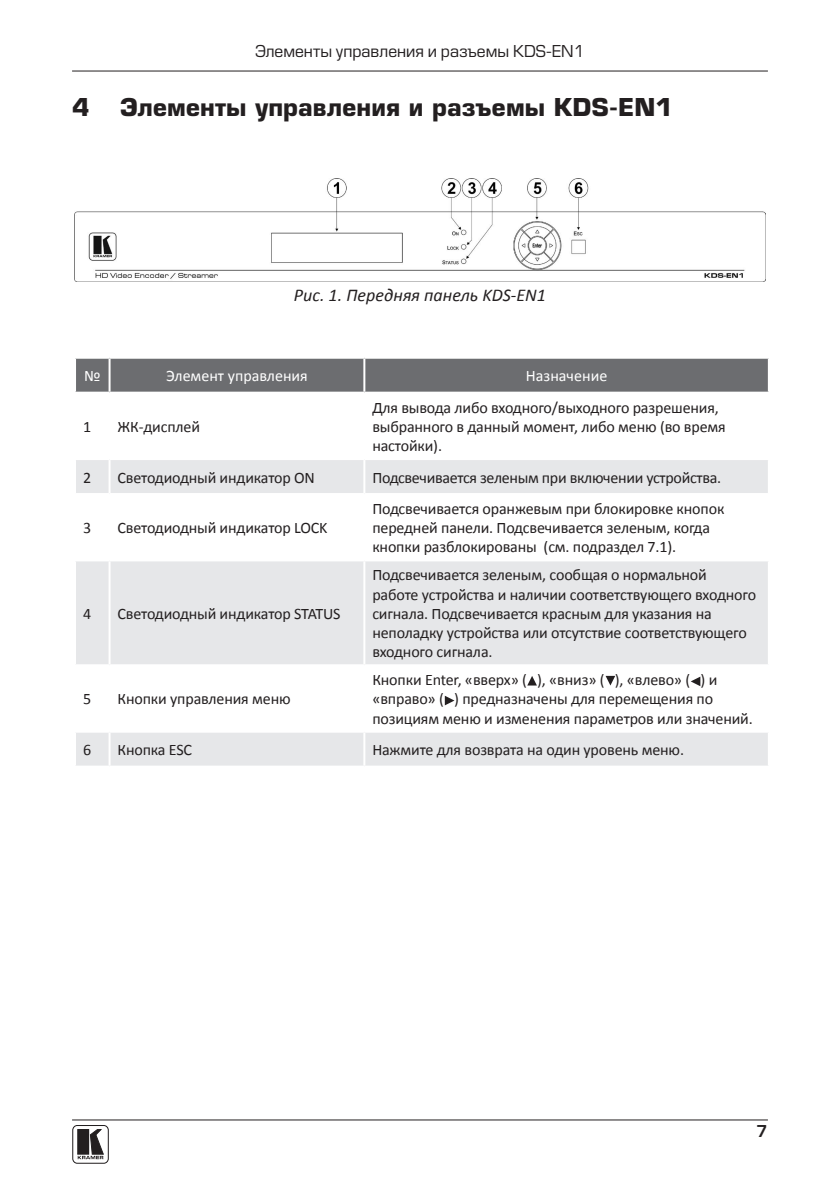
<style>
.page{position:relative;width:840px;height:1191px;background:#fff}
.page>*{position:absolute;margin:0;border:0;box-sizing:border-box;transform-origin:0 0}
.t1{font:700 24px "Europe";color:#231f20}
.t2{font:italic 18px "Calibri";color:#231f20}
.t3{font:16px/19.2px "Calibri";letter-spacing:-.01em;color:#231f20}
.t4{font:16px "Europe";color:#231f20}
.t5{font:16px "Calibri";color:#fff}
.t6{font:16px "Europe Demi";color:#231f20}
</style>
<div class="page">
<svg style="left:78px;top:1129px;width:25px;height:30px"></svg>
<div style="left:72px;top:1125px;width:37px;height:38px;border:1px solid #231f20;border-radius:5px"></div>
<hr style="left:72px;top:1119px;width:695px;height:1px;background:#231f20">
<hr style="left:72px;top:71px;width:695px;height:1px;background:#231f20">
<div style="left:76px;top:359px;width:691px;height:33px;background:#6c6d70"></div>
<svg style="left:76px;top:460px;width:691px;height:305px;fill:#e6e7e9"></svg>
<hr style="left:108px;top:359px;width:2px;height:33px;background:#fff">
<hr style="left:363px;top:359px;width:2px;height:33px;background:#fff">
<hr style="left:108px;top:460px;width:2px;height:33px;background:#fff">
<hr style="left:363px;top:460px;width:2px;height:33px;background:#fff">
<hr style="left:74px;top:493px;width:35px;height:2px;background:#fff">
<hr style="left:109px;top:493px;width:255px;height:2px;background:#fff">
<hr style="left:108px;top:495px;width:2px;height:64px;background:#fff">
<hr style="left:364px;top:493px;width:405px;height:2px;background:#fff">
<hr style="left:363px;top:495px;width:2px;height:64px;background:#fff">
<hr style="left:74px;top:559px;width:35px;height:2px;background:#fff">
<hr style="left:109px;top:559px;width:255px;height:2px;background:#fff">
<hr style="left:108px;top:561px;width:2px;height:103px;background:#fff">
<hr style="left:364px;top:559px;width:405px;height:2px;background:#fff">
<hr style="left:363px;top:561px;width:2px;height:103px;background:#fff">
<hr style="left:74px;top:664px;width:35px;height:2px;background:#fff">
<hr style="left:109px;top:664px;width:255px;height:2px;background:#fff">
<hr style="left:108px;top:666px;width:2px;height:64px;background:#fff">
<hr style="left:364px;top:664px;width:405px;height:2px;background:#fff">
<hr style="left:363px;top:666px;width:2px;height:64px;background:#fff">
<hr style="left:74px;top:730px;width:35px;height:2px;background:#fff">
<hr style="left:109px;top:730px;width:255px;height:2px;background:#fff">
<hr style="left:108px;top:732px;width:2px;height:33px;background:#fff">
<hr style="left:364px;top:730px;width:405px;height:2px;background:#fff">
<hr style="left:363px;top:732px;width:2px;height:33px;background:#fff">
<img style="left:74px;top:179px;width:691px;height:102px">
<svg style="left:527px;top:676px;width:9px;height:9px"></svg>
<svg style="left:605px;top:676px;width:10px;height:9px"></svg>
<svg style="left:690px;top:676px;width:10px;height:10px"></svg>
<svg style="left:444px;top:695px;width:10px;height:10px"></svg>
<p class="t4" style="left:255px;top:42px;width:331px">Элементы управления и разъемы KDS-EN1</p>
<h1 class="t1" style="left:72px;top:93px;width:19px">4</h1>
<h1 class="t1" style="left:120px;top:93px;width:553px">Элементы управления и разъемы KDS-EN1</h1>
<p class="t2" style="left:294px;top:282px;width:253px">Рис. 1. Передняя панель KDS-EN1</p>
<p class="t5" style="left:84px;top:366px;width:18px">№</p>
<p class="t5" style="left:166px;top:366px;width:143px">Элемент управления</p>
<p class="t5" style="left:525px;top:366px;width:83px">Назначение</p>
<p class="t3" style="left:83px;top:417px;width:10px">1</p>
<p class="t3" style="left:117px;top:417px;width:84px">ЖК-дисплей</p>
<p class="t3" style="left:372px;top:398px;width:354px">Для вывода либо входного/выходного разрешения, выбранного в данный момент, либо меню (во время настойки).</p>
<p class="t3" style="left:83px;top:468px;width:10px">2</p>
<p class="t3" style="left:117px;top:468px;width:199px">Светодиодный индикатор ON</p>
<p class="t3" style="left:372px;top:468px;width:350px">Подсвечивается зеленым при включении устройства.</p>
<p class="t3" style="left:83px;top:518px;width:10px">3</p>
<p class="t3" style="left:117px;top:518px;width:211px">Светодиодный индикатор LOCK</p>
<p class="t3" style="left:372px;top:499px;width:353px">Подсвечивается оранжевым при блокировке кнопок передней панели. Подсвечивается зеленым, когда кнопки разблокированы (см. подраздел 7.1).</p>
<p class="t3" style="left:83px;top:604px;width:10px">4</p>
<p class="t3" style="left:117px;top:604px;width:224px">Светодиодный индикатор STATUS</p>
<p class="t3" style="left:83px;top:689px;width:10px">5</p>
<p class="t3" style="left:117px;top:689px;width:174px">Кнопки управления меню</p>
<p class="t3" style="left:372px;top:565px;width:385px">Подсвечивается зеленым, сообщая о нормальной работе устройства и наличии соответствующего входного сигнала. Подсвечивается красным для указания на неполадку устройства или отсутствие соответствующего входного сигнала.</p>
<p class="t3" style="left:372px;top:670px;width:382px">Кнопки Enter, «вверх» ( ), «вниз» ( ), «влево» ( ) и «вправо» ( ) предназначены для перемещения по позициям меню и изменения параметров или значений.</p>
<p class="t3" style="left:83px;top:740px;width:10px">6</p>
<p class="t3" style="left:117px;top:740px;width:76px">Кнопка ESC</p>
<p class="t3" style="left:372px;top:740px;width:313px">Нажмите для возврата на один уровень меню.</p>
<p class="t6" style="left:756px;top:1121px;width:13px">7</p>
</div>
